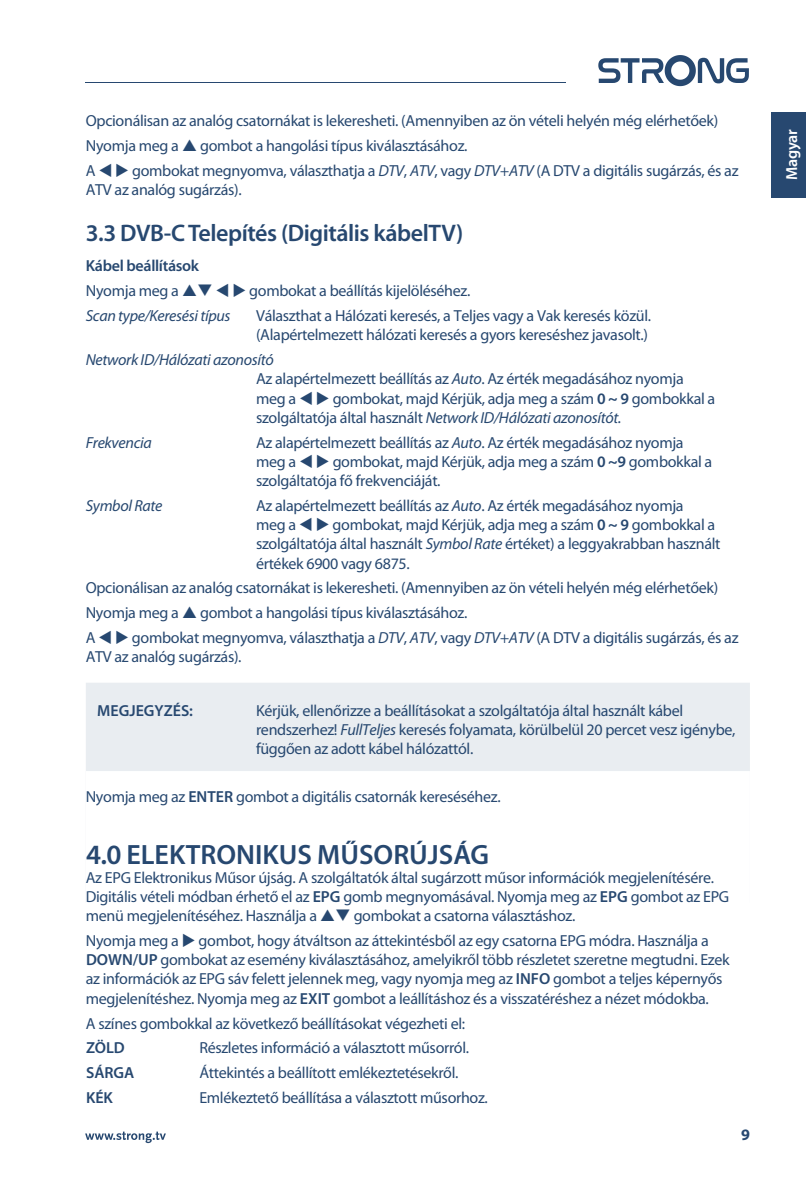
<style>
.page{position:relative;width:806px;height:1191px;background:#fff}
.page>*{position:absolute;margin:0;border:0;box-sizing:border-box;transform-origin:0 0}
.t1{font:600 28px "Myriad Pro";color:#274870}
.t2{font:600 24px "Myriad Pro";letter-spacing:-.02em;color:#274870}
.t3{font:16px/19.2px "Myriad Pro";letter-spacing:-.02em;color:#274870}
.t4{font:600 16px "Myriad Pro";color:#274870}
.t5{font:italic 16px "Myriad Pro";letter-spacing:-.02em;color:#274870}
.t6{font:600 16px "Myriad Pro";letter-spacing:-.02em;color:#fff}
.t7{font:700 16px "Myriad Pro";color:#274870}
.s1{font-style:italic}
.s2{font-weight:600}
</style>
<div class="page">
<div style="left:86px;top:682px;width:663px;height:220px;background:#e9edf1"></div>
<div style="left:86px;top:771px;width:663px;height:180px;background:#fff"></div>
<svg style="left:85px;top:1131px;width:81px;height:12px"></svg>
<hr style="left:85px;top:82px;width:480px;height:1px;background:#274870">
<svg style="left:598px;top:55px;width:150px;height:31px"></svg>
<div style="left:771px;top:112px;width:34px;height:85px;background:#274870"></div>
<p class="t3" style="left:86px;top:108px;width:633px;line-height:24.8px">Opcionálisan az analóg csatornákat is lekeresheti. (Amennyiben az ön vételi helyén még elérhetőek)<br>Nyomja meg a</p>
<p class="t3" style="left:86px;top:133px;width:653px;line-height:24.8px;text-indent:114px">gombot a hangolási típus kiválasztásához.<br>A ▼ ◆ gombokat megnyomva, választhatja a <span class="s1">DTV</span>, <span class="s1">ATV</span>, vagy <span class="s1">DTV+ATV</span> (A DTV a digitális sugárzás, és az</p>
<p class="t3" style="left:86px;top:180px;width:157px">ATV az analóg sugárzás).</p>
<h2 class="t2" style="left:86px;top:217px;width:379px">3.3 DVB-C Telepítés (Digitális kábelTV)</h2>
<p class="t3" style="left:86px;top:254px;width:386px;line-height:24.8px"><span class="s2">Kábel beállítások<br></span>Nyomja meg a ❑ ▼ ◆ gombokat a beállítás kijelöléséhez.<br><span class="s1">Scan type/Keresési típus</span></p>
<p class="t3" style="left:256px;top:306px;width:396px">Választhat a Hálózati keresés, a Teljes vagy a Vak keresés közül. (Alapértelmezett hálózati keresés a gyors kereséshez javasolt.)</p>
<p class="t3" style="left:256px;top:350px;width:460px;text-indent:-170px"><span class="s1">Network ID/Hálózati azonosító<br></span>Az alapértelmezett beállítás az <span class="s1">Auto</span>. Az érték megadásához nyomja meg a ▼ ◆ gombokat, majd Kérjük, adja meg a szám <span class="s2">0 ~ 9</span> gombokkal a szolgáltatója által használt <span class="s1">Network ID/Hálózati azonosítót.</span></p>
<p class="t5" style="left:86px;top:433px;width:68px">Frekvencia</p>
<p class="t3" style="left:256px;top:433px;width:457px">Az alapértelmezett beállítás az <span class="s1">Auto</span>. Az érték megadásához nyomja meg a ▼ ◆ gombokat, majd Kérjük, adja meg a szám <span class="s2">0 ~9</span> gombokkal a szolgáltatója fő frekvenciáját.</p>
<p class="t5" style="left:86px;top:497px;width:78px">Symbol Rate</p>
<p class="t3" style="left:256px;top:496px;width:465px">Az alapértelmezett beállítás az <span class="s1">Auto</span>. Az érték megadásához nyomja<br>meg a ▼ ◆ gombokat, majd Kérjük, adja meg a szám <span class="s2">0 ~ 9</span> gombokkal a szolgáltatója által használt <span class="s1">Symbol Rate</span> értéket) a leggyakrabban használt értékek 6900 vagy 6875.</p>
<p class="t3" style="left:86px;top:576px;width:633px;line-height:24.8px">Opcionálisan az analóg csatornákat is lekeresheti. (Amennyiben az ön vételi helyén még elérhetőek)<br>Nyomja meg a</p>
<p class="t3" style="left:86px;top:601px;width:653px;line-height:24.8px;text-indent:114px">gombot a hangolási típus kiválasztásához.<br>A ▼ ◆ gombokat megnyomva, választhatja a <span class="s1">DTV</span>, <span class="s1">ATV</span>, vagy <span class="s1">DTV+ATV</span> (A DTV a digitális sugárzás, és az</p>
<p class="t3" style="left:86px;top:647px;width:157px">ATV az analóg sugárzás).</p>
<p class="t4" style="left:97px;top:700px;width:97px">MEGJEGYZÉS:</p>
<p class="t3" style="left:256px;top:701px;width:480px">Kérjük, ellenőrizze a beállításokat a szolgáltatója által használt kábel rendszerhez! <span class="s1">FullTeljes</span> keresés folyamata, körülbelül 20 percet vesz igénybe, függően az adott kábel hálózattól.</p>
<p class="t3" style="left:86px;top:787px;width:416px">Nyomja meg az <span class="s2">ENTER</span> gombot a digitális csatornák kereséséhez.</p>
<h1 class="t1" style="left:86px;top:836px;width:404px">4.0 ELEKTRONIKUS MŰSORÚJSÁG</h1>
<p class="t3" style="left:86px;top:868px;width:644px">Az EPG Elektronikus Műsor újság. A szolgáltatók által sugárzott műsor információk megjelenítésére.<br>Digitális vételi módban érhető el az <span class="s2">EPG</span> gomb megnyomásával. Nyomja meg az <span class="s2">EPG</span> gombot az EPG menü megjelenítéséhez. Használja a ❑ gombokat a csatorna választáshoz.</p>
<p class="t3" style="left:86px;top:931px;width:645px">Nyomja meg a ◆ gombot, hogy átváltson az áttekintésből az egy csatorna EPG módra. Használja a <span class="s2">DOWN/UP</span> gombokat az esemény kiválasztásához, amelyikről több részletet szeretne megtudni. Ezek az információk az EPG sáv felett jelennek meg, vagy nyomja meg az <span class="s2">INFO</span> gombot a teljes képernyős megjelenítéshez. Nyomja meg az <span class="s2">EXIT</span> gombot a leállításhoz és a visszatéréshez a nézet módokba.</p>
<p class="t3" style="left:86px;top:1014px;width:380px">A színes gombokkal az következő beállításokat végezheti el:</p>
<p class="t4" style="left:86px;top:1037px;width:40px">ZÖLD</p>
<p class="t3" style="left:199px;top:1038px;width:271px">Részletes információ a választott műsorról.</p>
<p class="t4" style="left:86px;top:1062px;width:50px">SÁRGA</p>
<p class="t3" style="left:199px;top:1063px;width:260px">Áttekintés a beállított emlékeztetésekről.</p>
<p class="t4" style="left:86px;top:1087px;width:28px">KÉK</p>
<p class="t3" style="left:199px;top:1088px;width:290px">Emlékeztető beállítása a választott műsorhoz.</p>
<p class="t7" style="left:740px;top:1125px;width:10px">9</p>
<p class="t6" style="left:781px;top:180px;width:52px;rotate:-90deg">Magyar</p>
</div>
